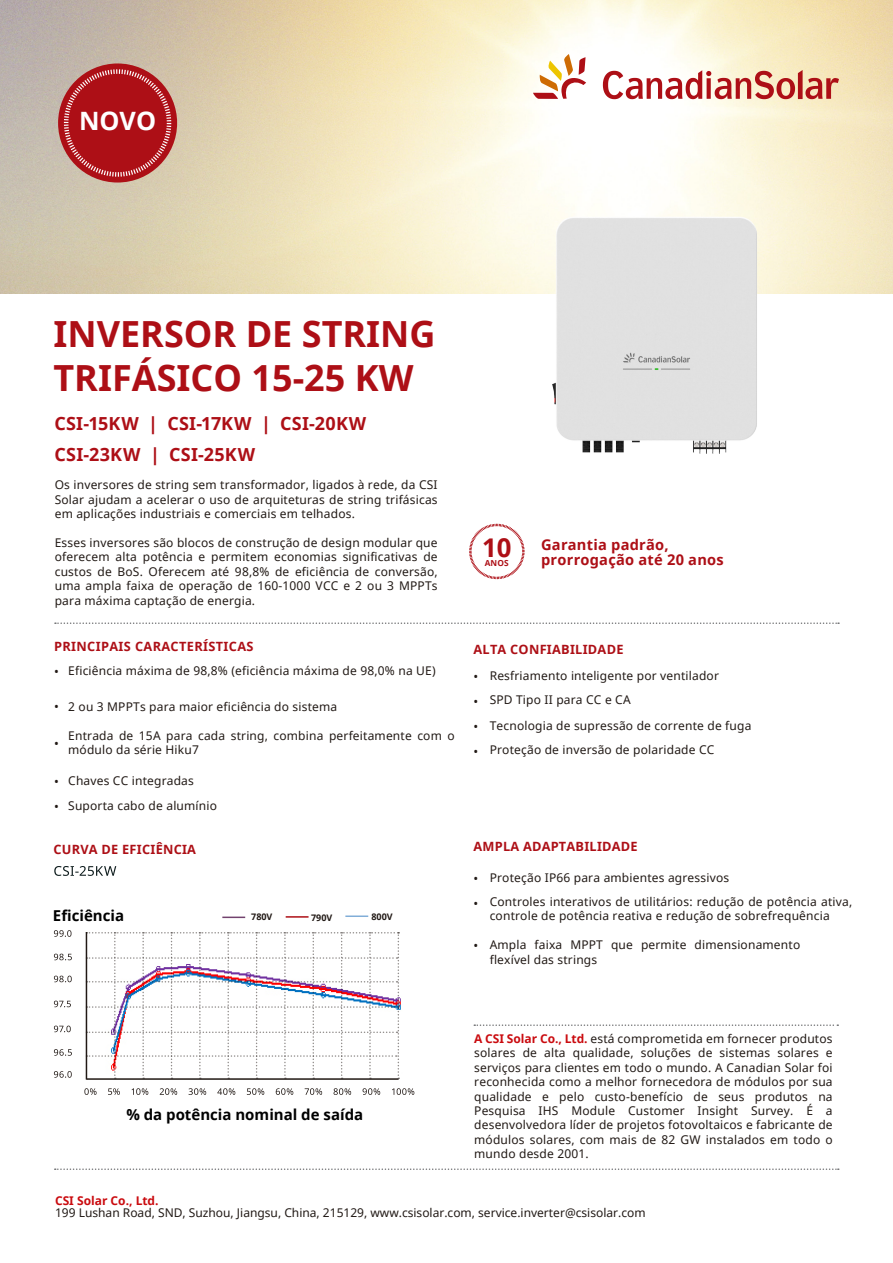
<style>
.page{position:relative;width:893px;height:1263px;background:#fff}
.page>*{position:absolute;margin:0;border:0;box-sizing:border-box;transform-origin:0 0}
.t1{font:700 36px/43.2px "Noto Sans";color:#ad0f16}
.t2{font:700 25.2px "Noto Sans";color:#fff}
.t3{font:700 18px/30.8px "Noto Sans";letter-spacing:.015em;color:#ad0f16}
.t4{font:700 15px "Noto Sans";color:#000}
.t5{font:700 14.55px "Noto Sans";letter-spacing:.015em;color:#ad0f16}
.t6{font:700 12.75px "Noto Sans";letter-spacing:.02em;color:#ad0f16}
.t7{font:12.75px/24.8px "Noto Sans";color:#211915}
.t8{font:12px/14.4px "Noto Sans";letter-spacing:.015em;color:#211915}
.t9{font:700 12px "Noto Sans";color:#ca0b0f}
.t10{font:700 9px "Noto Sans";color:#211915}
.t11{font:700 8.25px "Noto Sans";color:#ad0f16}
.s1{font-size:25.8px}
.s2{font-weight:700;color:#ca0b0f}
</style>
<div class="page">
<img style="left:0;top:0;width:893px;height:294px">
<svg style="left:55px;top:1168px;width:784px;height:2px"></svg>
<svg style="left:474px;top:1024px;width:364px;height:2px"></svg>
<svg style="left:533px;top:54px;width:53px;height:45px"></svg>
<svg style="left:603px;top:70px;width:236px;height:29px"></svg>
<svg style="left:55px;top:622px;width:784px;height:2px"></svg>
<svg style="left:54px;top:866px;width:62px;height:10px"></svg>
<img style="left:479px;top:213px;width:379px;height:240px">
<svg style="left:84px;top:1088px;width:330px;height:7px"></svg>
<svg style="left:54px;top:1071px;width:18px;height:7px"></svg>
<svg style="left:54px;top:1049px;width:18px;height:7px"></svg>
<svg style="left:54px;top:1025px;width:17px;height:7px"></svg>
<svg style="left:54px;top:1001px;width:17px;height:6px"></svg>
<svg style="left:54px;top:976px;width:18px;height:6px"></svg>
<svg style="left:54px;top:954px;width:18px;height:6px"></svg>
<svg style="left:54px;top:930px;width:17px;height:7px"></svg>
<svg style="left:86px;top:932px;width:313px;height:146px"></svg>
<hr style="left:86px;top:1078px;width:313px;height:2px;background:#211915">
<hr style="left:222px;top:916px;width:23px;height:2px;background:#72426e">
<hr style="left:286px;top:916px;width:23px;height:2px;background:#ad0f16">
<hr style="left:345px;top:915px;width:23px;height:2px;background:#81aed8">
<div style="left:58px;top:63px;width:119px;height:120px;background:#ad0f16;border-radius:50%"></div>
<svg style="left:64px;top:69px;width:107px;height:108px"></svg>
<svg style="left:469px;top:524px;width:55px;height:55px"></svg>
<h2 class="t2" style="left:79px;top:103px;width:79px">NOVO</h2>
<h1 class="t1" style="left:53px;top:312px;width:384px">INVERSOR DE STRING<br>TRIFÁSICO 15-25 KW</h1>
<h3 class="t3" style="left:55px;top:407px;width:313px">CSI-15KW | CSI-17KW | CSI-20KW<br>CSI-23KW | CSI-25KW</h3>
<p class="t8" style="left:55px;top:478px;width:384px;text-align:justify">Os inversores de string sem transformador, ligados à rede, da CSI Solar ajudam a acelerar o uso de arquiteturas de string trifásicas em aplicações industriais e comerciais em telhados.</p>
<p class="t8" style="left:55px;top:535px;width:384px;text-align:justify">Esses inversores são blocos de construção de design modular que oferecem alta potência e permitem economias significativas de custos de BoS. Oferecem até 98,8% de eficiência de conversão, uma ampla faixa de operação de 160-1000 VCC e 2 ou 3 MPPTs para máxima captação de energia.</p>
<p class="t5" style="left:482px;top:535px;width:188px"><span class="s1">10</span> Garantia padrão,</p>
<p class="t11" style="left:485px;top:557px;width:26px">ANOS</p>
<p class="t5" style="left:541px;top:549px;width:184px">prorrogação até 20 anos</p>
<p class="t6" style="left:54px;top:638px;width:201px">PRINCIPAIS CARACTERÍSTICAS</p>
<p class="t7" style="left:54px;top:658px;width:6px">•</p>
<p class="t7" style="left:54px;top:694px;width:6px">•</p>
<p class="t7" style="left:54px;top:730px;width:6px">•</p>
<p class="t7" style="left:54px;top:769px;width:6px">• •</p>
<p class="t6" style="left:473px;top:641px;width:151px">ALTA CONFIABILIDADE</p>
<p class="t8" style="left:68px;top:663px;width:369px">Eficiência máxima de 98,8% (eficiência máxima de 98,0% na UE)</p>
<p class="t8" style="left:490px;top:663px;width:231px;line-height:24.2px">Resfriamento inteligente por ventilador<br>SPD Tipo II para CC e CA</p>
<p class="t8" style="left:490px;top:713px;width:263px;line-height:23.9px">Tecnologia de supressão de corrente de fuga<br>Proteção de inversão de polaridade CC</p>
<p class="t7" style="left:473px;top:664px;width:6px;text-align:justify">• • • •</p>
<p class="t8" style="left:68px;top:699px;width:271px">2 ou 3 MPPTs para maior eficiência do sistema</p>
<p class="t8" style="left:68px;top:728px;width:388px">Entrada de 15A para cada string, combina perfeitamente com o módulo da série Hiku7</p>
<p class="t8" style="left:68px;top:768px;width:150px;line-height:24.6px">Chaves CC integradas<br>Suporta cabo de alumínio</p>
<p class="t6" style="left:53px;top:841px;width:144px">CURVA DE EFICIÊNCIA</p>
<p class="t6" style="left:473px;top:838px;width:166px">AMPLA ADAPTABILIDADE</p>
<p class="t4" style="left:53px;top:905px;width:73px">Eficiência</p>
<p class="t10" style="left:251px;top:910px;width:23px">780V</p>
<p class="t10" style="left:311px;top:911px;width:23px">790V</p>
<p class="t10" style="left:371px;top:910px;width:23px">800V</p>
<p class="t4" style="left:126px;top:1104px;width:238px">% da potência nominal de saída</p>
<p class="t7" style="left:473px;top:865px;width:6px">• •</p>
<p class="t7" style="left:473px;top:933px;width:6px">•</p>
<p class="t8" style="left:490px;top:870px;width:241px">Proteção IP66 para ambientes agressivos</p>
<p class="t8" style="left:490px;top:894px;width:364px">Controles interativos de utilitários: redução de potência ativa, controle de potência reativa e redução de sobrefrequência</p>
<p class="t8" style="left:490px;top:937px;width:312px">Ampla faixa MPPT que permite dimensionamento flexível das strings</p>
<p class="t8" style="left:474px;top:1031px;width:360px;text-align:justify"><span class="s2">A CSI Solar Co., Ltd.</span> está comprometida em fornecer produtos solares de alta qualidade, soluções de sistemas solares e serviços para clientes em todo o mundo. A Canadian Solar foi reconhecida como a melhor fornecedora de módulos por sua qualidade e pelo custo-benefício de seus produtos na Pesquisa IHS Module Customer Insight Survey. É a desenvolvedora líder de projetos fotovoltaicos e fabricante de módulos solares, com mais de 82 GW instalados em todo o mundo desde 2001.</p>
<p class="t9" style="left:55px;top:1192px;width:105px">CSI Solar Co., Ltd.</p>
<p class="t8" style="left:55px;top:1205px;width:592px">199 Lushan Road, SND, Suzhou, Jiangsu, China, 215129, www.csisolar.com, service.inverter@csisolar.com</p>
</div>
